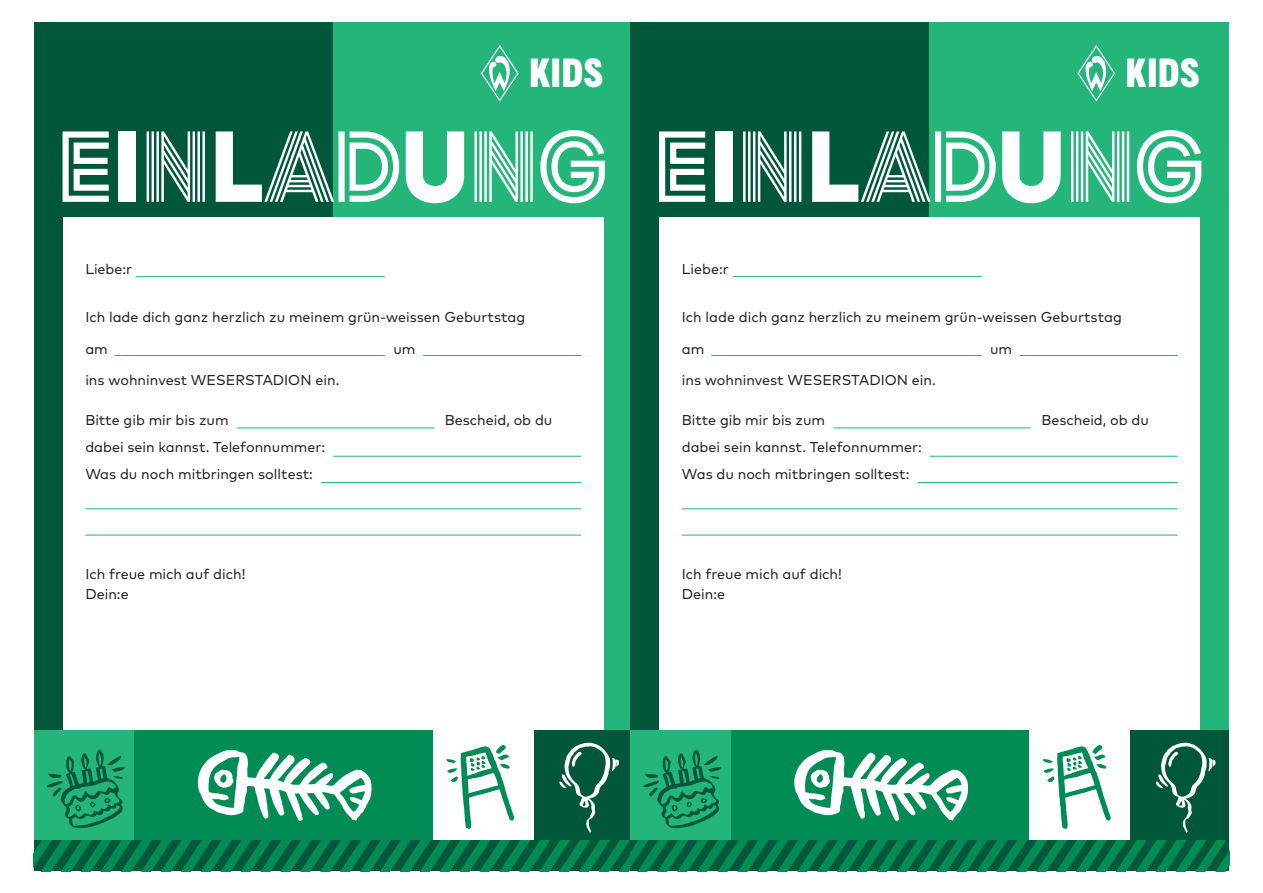
<style>
.page{position:relative;width:1263px;height:893px;background:#fff}
.page>*{position:absolute;margin:0;border:0;box-sizing:border-box;transform-origin:0 0}
.t1{font:117.3px "Devinyl Incise";color:#fff}
.t2{font:37.95px "Cervo Neue Black Neue";letter-spacing:.005em;color:#fff}
.t3{font:14.25px/27.2px "Mark Pro";color:#231f20}
.s1{font-family:"Devinyl"}
.s2{font-family:"Devinyl Line"}
</style>
<div class="page">
<div style="left:604px;top:200px;width:28px;height:544px;background:#24b57b"></div>
<div style="left:34px;top:200px;width:28px;height:544px;background:#00573a"></div>
<div style="left:34px;top:731px;width:100px;height:112px;background:#24b57b"></div>
<div style="left:134px;top:731px;width:301px;height:112px;background:#008c54"></div>
<div style="left:532px;top:731px;width:100px;height:112px;background:#00573a"></div>
<svg style="left:198px;top:750px;width:174px;height:71px"></svg>
<svg style="left:559px;top:743px;width:60px;height:90px"></svg>
<div style="left:433px;top:731px;width:100px;height:112px;background:#fff"></div>
<svg style="left:446px;top:745px;width:68px;height:84px"></svg>
<svg style="left:47px;top:750px;width:77px;height:78px"></svg>
<div style="left:34px;top:22px;width:299px;height:195px;background:#00573a"></div>
<div style="left:333px;top:22px;width:299px;height:195px;background:#24b57b"></div>
<svg style="left:481px;top:45px;width:38px;height:57px"></svg>
<hr style="left:115px;top:355px;width:270px;height:1px;background:#24b57b">
<hr style="left:237px;top:428px;width:197px;height:1px;background:#24b57b">
<hr style="left:85px;top:508px;width:496px;height:1px;background:#24b57b">
<hr style="left:85px;top:535px;width:496px;height:1px;background:#24b57b">
<hr style="left:333px;top:456px;width:248px;height:1px;background:#24b57b">
<hr style="left:321px;top:482px;width:260px;height:1px;background:#24b57b">
<hr style="left:423px;top:355px;width:158px;height:1px;background:#24b57b">
<hr style="left:136px;top:276px;width:249px;height:1px;background:#24b57b">
<div style="left:1201px;top:200px;width:28px;height:544px;background:#24b57b"></div>
<div style="left:630px;top:200px;width:29px;height:544px;background:#00573a"></div>
<div style="left:630px;top:731px;width:101px;height:112px;background:#24b57b"></div>
<div style="left:731px;top:731px;width:300px;height:112px;background:#008c54"></div>
<div style="left:1129px;top:731px;width:100px;height:112px;background:#00573a"></div>
<svg style="left:794px;top:750px;width:174px;height:71px"></svg>
<svg style="left:1156px;top:743px;width:59px;height:90px"></svg>
<div style="left:1030px;top:731px;width:100px;height:112px;background:#fff"></div>
<svg style="left:1043px;top:745px;width:68px;height:84px"></svg>
<svg style="left:643px;top:750px;width:78px;height:78px"></svg>
<svg style="left:34px;top:841px;width:1195px;height:30px;background:#007147"></svg>
<div style="left:630px;top:22px;width:299px;height:195px;background:#00573a"></div>
<div style="left:929px;top:22px;width:300px;height:195px;background:#24b57b"></div>
<svg style="left:1077px;top:45px;width:38px;height:57px"></svg>
<hr style="left:711px;top:355px;width:270px;height:1px;background:#24b57b">
<hr style="left:834px;top:428px;width:197px;height:1px;background:#24b57b">
<hr style="left:682px;top:508px;width:496px;height:1px;background:#24b57b">
<hr style="left:682px;top:535px;width:496px;height:1px;background:#24b57b">
<hr style="left:930px;top:456px;width:248px;height:1px;background:#24b57b">
<hr style="left:918px;top:482px;width:260px;height:1px;background:#24b57b">
<hr style="left:1020px;top:355px;width:158px;height:1px;background:#24b57b">
<hr style="left:733px;top:276px;width:248px;height:1px;background:#24b57b">
<h2 class="t2" style="left:529px;top:46px;width:77px">KIDS</h2>
<h2 class="t2" style="left:1125px;top:46px;width:77px">KIDS</h2>
<h1 class="t1" style="left:57px;top:105px;width:1150px">E<span class="s1">I</span><span class="s2">N</span><span class="s1">L</span><span class="s2">A</span>D<span class="s1">U</span><span class="s2">N</span>G E<span class="s1">I</span><span class="s2">N</span><span class="s1">L</span><span class="s2">A</span>D<span class="s1">U</span><span class="s2">N</span>G</h1>
<p class="t3" style="left:85px;top:254px;width:48px">Liebe:r</p>
<p class="t3" style="left:85px;top:302px;width:441px">Ich lade dich ganz herzlich zu meinem grün-weissen Geburtstag</p>
<p class="t3" style="left:85px;top:334px;width:24px">am</p>
<p class="t3" style="left:393px;top:334px;width:24px">um</p>
<p class="t3" style="left:85px;top:365px;width:256px">ins wohninvest WESERSTADION ein.</p>
<p class="t3" style="left:85px;top:405px;width:145px">Bitte gib mir bis zum</p>
<p class="t3" style="left:445px;top:405px;width:109px">Bescheid, ob du</p>
<p class="t3" style="left:85px;top:432px;width:241px">dabei sein kannst. Telefonnummer:<br>Was du noch mitbringen solltest:</p>
<p class="t3" style="left:85px;top:563px;width:162px;line-height:20px">Ich freue mich auf dich!<br>Dein:e</p>
<p class="t3" style="left:682px;top:254px;width:48px">Liebe:r</p>
<p class="t3" style="left:682px;top:302px;width:441px">Ich lade dich ganz herzlich zu meinem grün-weissen Geburtstag</p>
<p class="t3" style="left:682px;top:334px;width:24px">am</p>
<p class="t3" style="left:990px;top:334px;width:24px">um</p>
<p class="t3" style="left:682px;top:365px;width:256px">ins wohninvest WESERSTADION ein.</p>
<p class="t3" style="left:682px;top:405px;width:145px">Bitte gib mir bis zum</p>
<p class="t3" style="left:1041px;top:405px;width:109px">Bescheid, ob du</p>
<p class="t3" style="left:682px;top:432px;width:241px">dabei sein kannst. Telefonnummer:<br>Was du noch mitbringen solltest:</p>
<p class="t3" style="left:682px;top:563px;width:162px;line-height:20px">Ich freue mich auf dich!<br>Dein:e</p>
</div>
